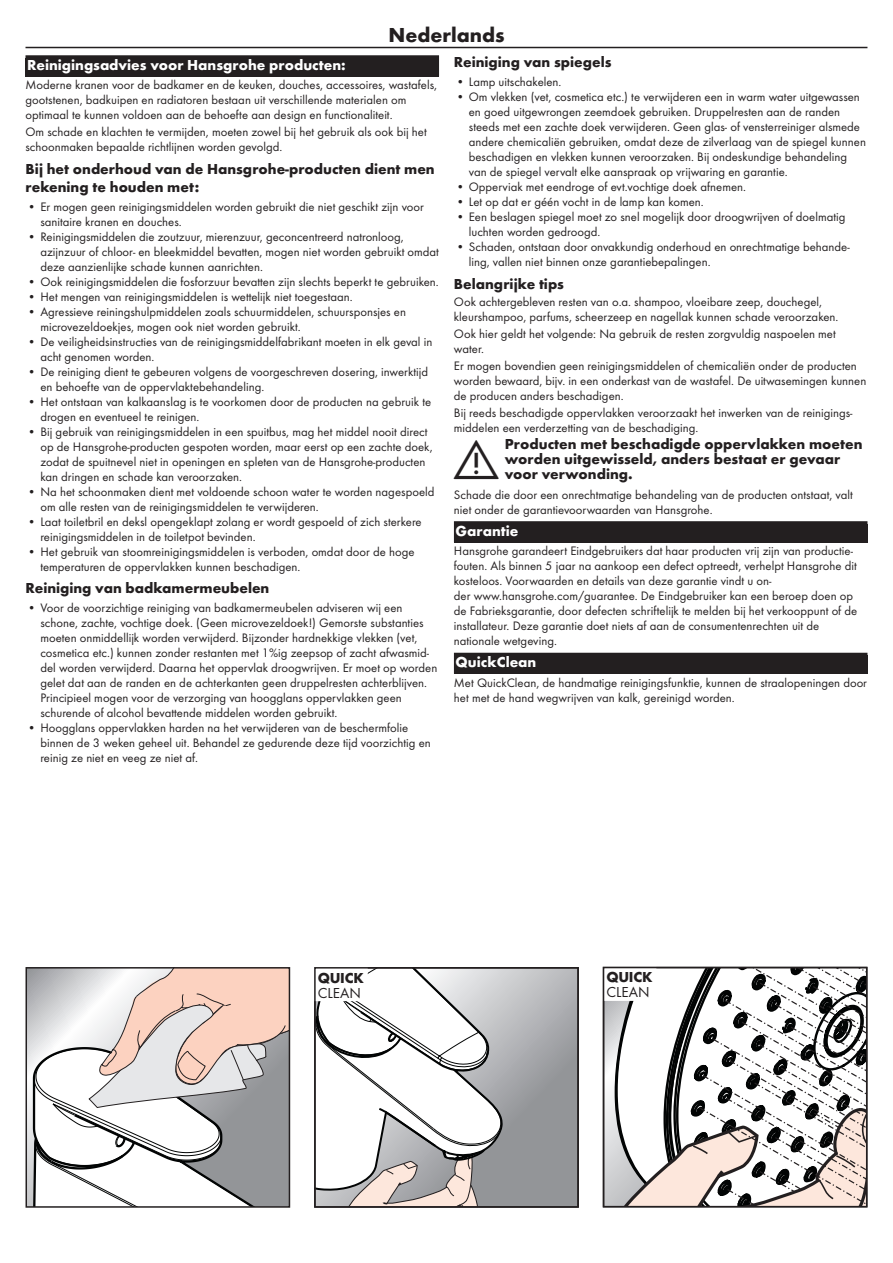
<style>
.page{position:relative;width:893px;height:1263px;background:#fff}
.page>*{position:absolute;margin:0;border:0;box-sizing:border-box;transform-origin:0 0}
.t1{font:44.7px "Glyphen fuer TD";color:#231f20}
.t2{font:700 21px "Futura TOT";color:#231f20}
.t3{font:700 15px/15px "Futura TOT";color:#231f20}
.t4{font:700 15px "Futura TOT";color:#fff}
.t5{font:15px "Futura TOT Boo";color:#231f20}
.t6{font:12.75px/15px "Futura TOT Boo";color:#231f20}
</style>
<div class="page">
<hr style="left:26px;top:47px;width:841px;height:1px;background:#231f20">
<svg style="left:32px;top:970px;width:255px;height:235px"></svg>
<div style="left:26px;top:967px;width:264px;height:241px;border:2px solid #231f20"></div>
<svg style="left:503px;top:970px;width:73px;height:235px"></svg>
<svg style="left:317px;top:970px;width:186px;height:235px"></svg>
<svg style="left:606px;top:970px;width:258px;height:234px"></svg>
<div style="left:315px;top:968px;width:52px;height:32px;background:#fff"></div>
<div style="left:603px;top:967px;width:53px;height:33px;background:#fff"></div>
<div style="left:314px;top:967px;width:265px;height:241px;border:2px solid #231f20"></div>
<div style="left:603px;top:967px;width:264px;height:240px;border:2px solid #231f20"></div>
<div style="left:26px;top:55px;width:413px;height:21px;background:#231f20"></div>
<div style="left:454px;top:521px;width:413px;height:21px;background:#231f20"></div>
<div style="left:454px;top:653px;width:413px;height:21px;background:#231f20"></div>
<h2 class="t2" style="left:388px;top:22px;width:118px">Nederlands</h2>
<p class="t4" style="left:27px;top:56px;width:320px">Reinigingsadvies voor Hansgrohe producten:</p>
<p class="t6" style="left:26px;top:77px;width:413px">Moderne kranen voor de badkamer en de keuken, douches, accessoires, wastafels, gootstenen, badkuipen en radiatoren bestaan uit verschillende materialen om optimaal te kunnen voldoen aan de behoefte aan design en functionaliteit.</p>
<p class="t6" style="left:26px;top:124px;width:403px">Om schade en klachten te vermijden, moeten zowel bij het gebruik als ook bij het schoonmaken bepaalde richtlijnen worden gevolgd.</p>
<p class="t3" style="left:26px;top:159px;width:411px;line-height:18px">Bij het onderhoud van de Hansgrohe-producten dient men rekening te houden met:</p>
<p class="t6" style="left:40px;top:199px;width:385px;text-indent:-13px">• Er mogen geen reinigingsmiddelen worden gebruikt die niet geschikt zijn voor sanitaire kranen en douches.</p>
<p class="t6" style="left:40px;top:229px;width:400px;text-indent:-13px">• Reinigingsmiddelen die zoutzuur, mierenzuur, geconcentreerd natronloog, azijnzuur of chloor- en bleekmiddel bevatten, mogen niet worden gebruikt omdat deze aanzienlijke schade kunnen aanrichten.</p>
<p class="t6" style="left:28px;top:274px;width:413px">• Ook reinigingsmiddelen die fosforzuur bevatten zijn slechts beperkt te gebruiken.</p>
<p class="t6" style="left:28px;top:289px;width:327px">• Het mengen van reinigingsmiddelen is wettelijk niet toegestaan.</p>
<p class="t6" style="left:40px;top:304px;width:367px;text-indent:-13px">• Agressieve reiningshulpmiddelen zoals schuurmiddelen, schuursponsjes en microvezeldoekjes, mogen ook niet worden gebruikt.</p>
<p class="t6" style="left:40px;top:334px;width:393px;text-indent:-13px">• De veiligheidsinstructies van de reinigingsmiddelfabrikant moeten in elk geval in acht genomen worden.</p>
<p class="t6" style="left:40px;top:364px;width:389px;text-indent:-13px">• De reiniging dient te gebeuren volgens de voorgeschreven dosering, inwerktijd en behoefte van de oppervlaktebehandeling.</p>
<p class="t6" style="left:40px;top:394px;width:392px;text-indent:-13px">• Het ontstaan van kalkaanslag is te voorkomen door de producten na gebruik te drogen en eventueel te reinigen.</p>
<p class="t6" style="left:40px;top:424px;width:394px;text-indent:-13px">• Bij gebruik van reinigingsmiddelen in een spuitbus, mag het middel nooit direct op de Hansgrohe-producten gespoten worden, maar eerst op een zachte doek, zodat de spuitnevel niet in openingen en spleten van de Hansgrohe-producten kan dringen en schade kan veroorzaken.</p>
<p class="t6" style="left:40px;top:484px;width:396px;text-indent:-13px">• Na het schoonmaken dient met voldoende schoon water te worden nagespoeld om alle resten van de reinigingsmiddelen te verwijderen.</p>
<p class="t6" style="left:40px;top:514px;width:383px;text-indent:-13px">• Laat toiletbril en deksl opengeklapt zolang er wordt gespoeld of zich sterkere reinigingsmiddelen in de toiletpot bevinden.</p>
<p class="t6" style="left:40px;top:544px;width:376px;text-indent:-13px">• Het gebruik van stoomreinigingsmiddelen is verboden, omdat door de hoge temperaturen de oppervlakken kunnen beschadigen.</p>
<p class="t3" style="left:26px;top:580px;width:245px">Reiniging van badkamermeubelen</p>
<p class="t6" style="left:40px;top:600px;width:398px;text-indent:-13px">• Voor de voorzichtige reiniging van badkamermeubelen adviseren wij een schone, zachte, vochtige doek. (Geen microvezeldoek!) Gemorste substanties moeten onmiddellijk worden verwijderd. Bijzonder hardnekkige vlekken (vet, cosmetica etc.) kunnen zonder restanten met 1%ig zeepsop of zacht afwasmid&shy;del worden verwijderd. Daarna het oppervlak droogwrijven. Er moet op worden gelet dat aan de randen en de achterkanten geen druppelresten achterblijven.<br>Principieel mogen voor de verzorging van hoogglans oppervlakken geen schurende of alcohol bevattende middelen worden gebruikt.</p>
<p class="t6" style="left:40px;top:720px;width:392px;text-indent:-13px">• Hoogglans oppervlakken harden na het verwijderen van de beschermfolie binnen de 3 weken geheel uit. Behandel ze gedurende deze tijd voorzichtig en reinig ze niet en veeg ze niet af.</p>
<p class="t3" style="left:454px;top:54px;width:159px">Reiniging van spiegels</p>
<p class="t6" style="left:456px;top:75px;width:107px">• Lamp uitschakelen.</p>
<p class="t6" style="left:469px;top:90px;width:399px;text-indent:-13px">• Om vlekken (vet, cosmetica etc.) te verwijderen een in warm water uitgewassen en goed uitgewrongen zeemdoek gebruiken. Druppelresten aan de randen steeds met een zachte doek verwijderen. Geen glas- of vensterreiniger alsmede andere chemicaliën gebruiken, omdat deze de zilverlaag van de spiegel kunnen beschadigen en vlekken kunnen veroorzaken. Bij ondeskundige behandeling van de spiegel vervalt elke aanspraak op vrijwaring en garantie.</p>
<p class="t6" style="left:456px;top:180px;width:291px">• Opperviak met eendroge of evt.vochtige doek afnemen.</p>
<p class="t6" style="left:456px;top:195px;width:249px">• Let op dat er géén vocht in de lamp kan komen.</p>
<p class="t6" style="left:469px;top:210px;width:378px;text-indent:-13px">• Een beslagen spiegel moet zo snel mogelijk door droogwrijven of doelmatig luchten worden gedroogd.</p>
<p class="t6" style="left:469px;top:239px;width:382px;text-indent:-13px">• Schaden, ontstaan door onvakkundig onderhoud en onrechtmatige behande&shy;ling, vallen niet binnen onze garantiebepalingen.</p>
<p class="t3" style="left:454px;top:276px;width:112px">Belangrijke tips</p>
<p class="t6" style="left:454px;top:294px;width:386px">Ook achtergebleven resten van o.a. shampoo, vloeibare zeep, douchegel, kleurshampoo, parfums, scheerzeep en nagellak kunnen schade veroorzaken.</p>
<p class="t6" style="left:454px;top:326px;width:383px">Ook hier geldt het volgende: Na gebruik de resten zorgvuldig naspoelen met water.</p>
<p class="t6" style="left:454px;top:358px;width:414px">Er mogen bovendien geen reinigingsmiddelen of chemicaliën onder de producten worden bewaard, bijv. in een onderkast van de wastafel. De uitwasemingen kunnen de producen anders beschadigen.</p>
<p class="t6" style="left:454px;top:405px;width:400px">Bij reeds beschadigde oppervlakken veroorzaakt het inwerken van de reinigings&shy;middelen een verderzetting van de beschadiging.</p>
<h1 class="t1" style="left:454px;top:441px;width:46px">!</h1>
<p class="t3" style="left:505px;top:437px;width:359px">Producten met beschadigde oppervlakken moeten worden uitgewisseld, anders bestaat er gevaar voor verwonding.</p>
<p class="t6" style="left:454px;top:487px;width:400px">Schade die door een onrechtmatige behandeling van de producten ontstaat, valt niet onder de garantievoorwaarden van Hansgrohe.</p>
<p class="t4" style="left:456px;top:521px;width:64px">Garantie</p>
<p class="t6" style="left:454px;top:543px;width:405px">Hansgrohe garandeert Eindgebruikers dat haar producten vrij zijn van productie&shy;fouten. Als binnen 5 jaar na aankoop een defect optreedt, verhelpt Hansgrohe dit kosteloos. Voorwaarden en details van deze garantie vindt u on-<br>der www.hansgrohe.com/guarantee. De Eindgebruiker kan een beroep doen op de Fabrieksgarantie, door defecten schriftelijk te melden bij het verkooppunt of de installateur. Deze garantie doet niets af aan de consumentenrechten uit de nationale wetgeving.</p>
<p class="t4" style="left:456px;top:653px;width:82px">QuickClean</p>
<p class="t6" style="left:454px;top:675px;width:415px">Met QuickClean, de handmatige reinigingsfunktie, kunnen de straalopeningen door het met de hand wegwrijven van kalk, gereinigd worden.</p>
<p class="t3" style="left:318px;top:970px;width:48px">QUICK</p>
<p class="t5" style="left:318px;top:983px;width:45px">CLEAN</p>
<p class="t3" style="left:606px;top:969px;width:48px">QUICK</p>
<p class="t5" style="left:606px;top:983px;width:45px">CLEAN</p>
</div>
